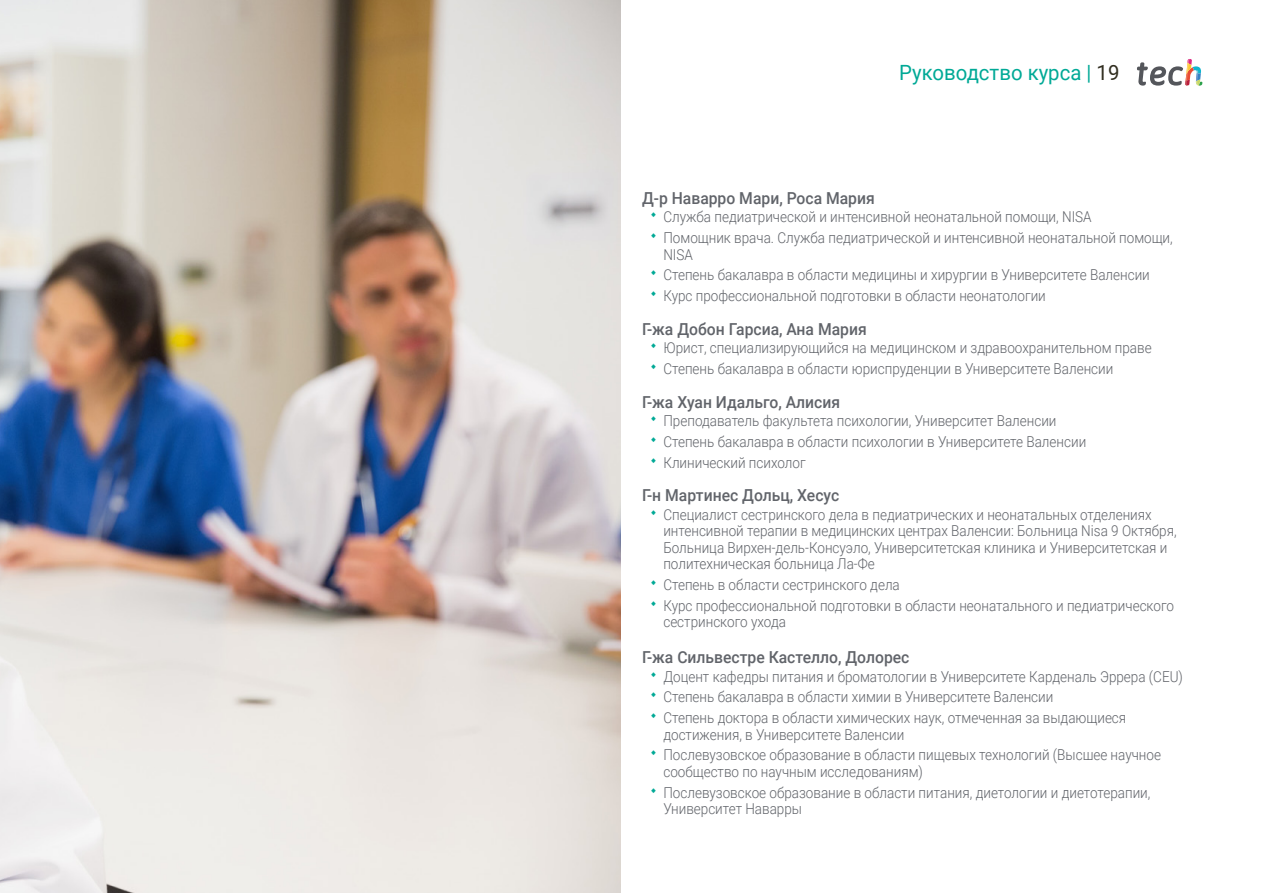
<style>
.page{position:relative;width:1263px;height:893px;background:#fff}
.page>*{position:absolute;margin:0;border:0;box-sizing:border-box;transform-origin:0 0}
.t1{font:21px "Roboto";color:#00a996}
.t2{font:500 16.5px "Roboto";color:#61646a;scale:.95 1}
.t3{font:300 15px/20.7px "Roboto";color:#61646a;scale:.9 1}
.s1{color:#312e20}
</style>
<div class="page">
<img style="left:0;top:0;width:621px;height:893px">
<svg style="left:1137px;top:59px;width:65px;height:27px"></svg>
<h1 class="t1" style="left:899px;top:57px;width:222px">Руководство курса | <span class="s1">19</span></h1>
<p class="t2" style="left:642px;top:186px;width:246px">Д-р Наварро Мари, Роса Мария</p>
<p class="t3" style="left:663px;top:206px;width:567px">Служба педиатрической и интенсивной неонатальной помощи, NISA<br>Помощник врача. Служба педиатрической и интенсивной неонатальной помощи,</p>
<p class="t3" style="left:663px;top:243px;width:542px">NISA<br>Степень бакалавра в области медицины и хирургии в Университете Валенсии<br>Курс профессиональной подготовки в области неонатологии</p>
<p class="t2" style="left:642px;top:317px;width:238px">Г-жа Добон Гарсиа, Ана Мария</p>
<p class="t3" style="left:663px;top:337px;width:544px">Юрист, специализирующийся на медицинском и здравоохранительном праве<br>Степень бакалавра в области юриспруденции в Университете Валенсии</p>
<p class="t2" style="left:642px;top:390px;width:210px">Г-жа Хуан Идальго, Алисия</p>
<p class="t3" style="left:663px;top:410px;width:471px">Преподаватель факультета психологии, Университет Валенсии<br>Степень бакалавра в области психологии в Университете Валенсии<br>Клинический психолог</p>
<p class="t2" style="left:642px;top:484px;width:209px">Г-н Мартинес Дольц, Хесус</p>
<p class="t3" style="left:663px;top:506px;width:572px;line-height:16.5px">Специалист сестринского дела в педиатрических и неонатальных отделениях интенсивной терапии в медицинских центрах Валенсии: Больница Nisa 9 Октября, Больница Вирхен-дель-Консуэло, Университетская клиника и Университетская и политехническая больница Ла-Фе</p>
<p class="t3" style="left:663px;top:574px;width:569px">Степень в области сестринского дела<br>Курс профессиональной подготовки в области неонатального и педиатрического</p>
<p class="t3" style="left:663px;top:611px;width:138px">сестринского ухода</p>
<p class="t2" style="left:642px;top:646px;width:283px">Г-жа Сильвестре Кастелло, Долорес</p>
<p class="t3" style="left:663px;top:665px;width:579px">Доцент кафедры питания и броматологии в Университете Карденаль Эррера (CEU)<br>Степень бакалавра в области химии в Университете Валенсии<br>Степень доктора в области химических наук, отмеченная за выдающиеся</p>
<p class="t3" style="left:663px;top:723px;width:554px">достижения, в Университете Валенсии<br>Послевузовское образование в области пищевых технологий (Высшее научное</p>
<p class="t3" style="left:663px;top:761px;width:543px">сообщество по научным исследованиям)<br>Послевузовское образование в области питания, диетологии и диетотерапии,</p>
<p class="t3" style="left:663px;top:798px;width:156px">Университет Наварры</p>
</div>
